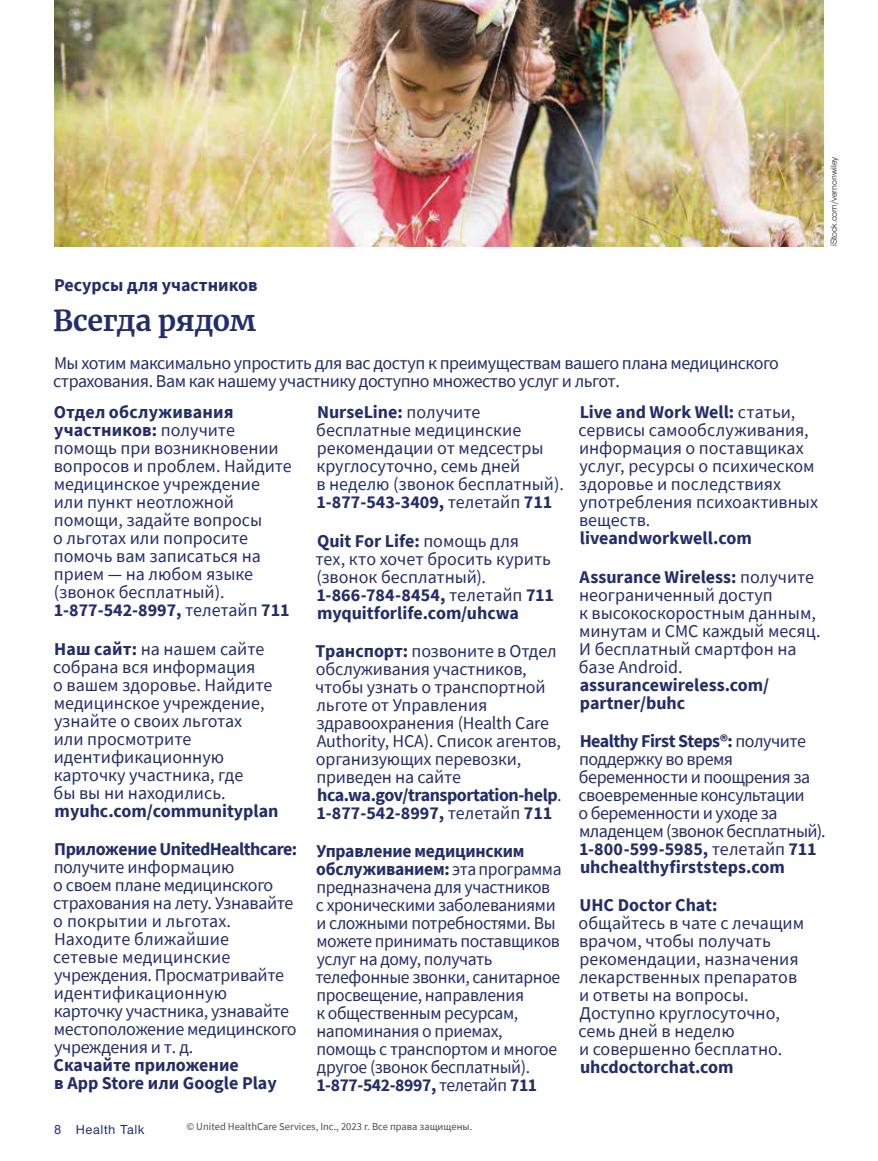
<style>
.page{position:relative;width:878px;height:1161px;background:#fff}
.page>*{position:absolute;margin:0;border:0;box-sizing:border-box;transform-origin:0 0}
.Summary_allnested_2{font:700 28.5px "Merriweather";letter-spacing:-.015em;color:#222d6a}
.Summary_allnested_2-2{font:18px/18px "Source Sans Pro";letter-spacing:-.005em;color:#222d6a}
.Summary_allnested_2-3{font:18px/18px "Source Sans Pro";letter-spacing:-.03em;color:#222d6a}
.Sans_no_indent_AMC{font:18px/18px "Source Sans Pro";letter-spacing:-.025em;color:#222d6a}
.t1{font:700 18px "Source Sans Pro";color:#222d6a}
.Folio_V_AMC{font:500 13.5px "UHC Sans";letter-spacing:.04em;color:#222d6a}
.Legal_language_AMC{font:10.5px "Source Sans Pro";color:#4a4c4b}
.Legal_language_AMC-2{font:9px "UHC Sans";color:#121212}
.s1{font-weight:700}
</style>
<div class="page">
<img style="left:54px;top:0;width:770px;height:246px">
<p class="Legal_language_AMC-2" style="left:827px;top:246px;width:91px;rotate:-90deg">iStock.com/vernonwiley</p>
<p class="t1" style="left:54px;top:273px;width:205px">Ресурсы для участников</p>
<p class="Summary_allnested_2" style="left:53px;top:301px;width:204px">Всегда рядом</p>
<p class="Sans_no_indent_AMC" style="left:53px;top:354px;width:727px">Мы хотим максимально упростить для вас доступ к преимуществам вашего плана медицинского страхования. Вам как нашему участнику доступно множество услуг и льгот.</p>
<p class="Summary_allnested_2-2" style="left:53px;top:403px;width:240px"><span class="s1">Отдел обслуживания участников:</span> получите помощь при возникновении вопросов и проблем. Найдите медицинское учреждение или пункт неотложной помощи, задайте вопросы<br>о льготах или попросите помочь вам записаться на прием — на любом языке (звонок бесплатный).<br><span class="s1">1-877-542-8997,</span> телетайп <span class="s1">711</span></p>
<p class="Summary_allnested_2-2" style="left:53px;top:640px;width:227px"><span class="s1">Наш сайт:</span> на нашем сайте собрана вся информация<br>о вашем здоровье. Найдите медицинское учреждение, узнайте о своих льготах<br>или просмотрите идентификационную карточку участника, где<br>бы вы ни находились. <span class="s1">myuhc.com/communityplan</span></p>
<p class="Summary_allnested_2-2" style="left:53px;top:840px;width:245px"><span class="s1">Приложение UnitedHealthcare: </span>получите информацию<br>о своем плане медицинского страхования на лету. Узнавайте о покрытии и льготах.<br>Находите ближайшие сетевые медицинские учреждения. Просматривайте идентификационную карточку участника, узнавайте местоположение медицинского учреждения и т. д.<br><span class="s1">Скачайте приложение<br>в App Store или Google Play</span></p>
<p class="Summary_allnested_2-2" style="left:316px;top:403px;width:249px"><span class="s1">NurseLine:</span> получите бесплатные медицинские рекомендации от медсестры круглосуточно, семь дней<br>в неделю (звонок бесплатный).<br><span class="s1">1-877-543-3409,</span> телетайп <span class="s1">711</span></p>
<p class="Summary_allnested_2-2" style="left:315px;top:532px;width:240px"><span class="s1">Quit For Life:</span> помощь для<br>тех, кто хочет бросить курить (звонок бесплатный).<br><span class="s1">1-866-784-8454,</span> телетайп <span class="s1">711 myquitforlife.com/uhcwa</span></p>
<p class="Summary_allnested_2-2" style="left:315px;top:642px;width:248px"><span class="s1">Транспорт:</span> позвоните в Отдел обслуживания участников, чтобы узнать о транспортной льготе от Управления здравоохранения (Health Care<br>Authority, HCA). Список агентов, организующих перевозки, приведен на сайте <span class="s1">hca.wa.gov/transportation-help</span>.<br><span class="s1">1-877-542-8997,</span> телетайп <span class="s1">711</span></p>
<p class="Summary_allnested_2-2" style="left:315px;top:842px;width:248px"><span class="s1">Управление медицинским обслуживанием:</span> этапрограмма предназначена для участников с хроническими заболеваниями и сложными потребностями. Вы можете принимать поставщиков услуг на дому, получать телефонные звонки, санитарное просвещение, направления<br>к общественным ресурсам, напоминания о приемах, помощь с транспортом и многое другое (звонок бесплатный).<br><span class="s1">1-877-542-8997,</span> телетайп <span class="s1">711</span></p>
<p class="Summary_allnested_2-2" style="left:578px;top:403px;width:241px"><span class="s1">Live and Work Well:</span> статьи, сервисы самообслуживания, информация о поставщиках услуг, ресурсы о психическом здоровье и последствиях употребления психоактивных веществ. <span class="s1">liveandworkwell.com</span></p>
<p class="Summary_allnested_2-2" style="left:579px;top:568px;width:243px"><span class="s1">Assurance Wireless:</span> получите неограниченный доступ<br>к высокоскоростным данным, минутам и СМС каждый месяц.<br>И бесплатный смартфон на базе Android. <span class="s1">assurancewireless.com/ partner/buhc</span></p>
<p class="Summary_allnested_2-3" style="left:578px;top:732px;width:248px"><span class="s1">Healthy First Steps®:</span> получите поддержку во время беременности и поощрения за своевременные консультации<br>о беременности и уходе за младенцем (звонок бесплатный).<br><span class="s1">1-800-599-5985,</span> телетайп <span class="s1">711 uhchealthyfirststeps.com</span></p>
<p class="Summary_allnested_2-2" style="left:578px;top:896px;width:227px"><span class="s1">UHC Doctor Chat: </span>общайтесь в чате с лечащим врачом, чтобы получать рекомендации, назначения лекарственных препаратов и ответы на вопросы.<br>Доступно круглосуточно, семь дней в неделю<br>и совершенно бесплатно. <span class="s1">uhcdoctorchat.com</span></p>
<p class="Folio_V_AMC" style="left:54px;top:1120px;width:92px">8 Health Talk</p>
<p class="Legal_language_AMC" style="left:186px;top:1119px;width:287px">© United HealthCare Services, Inc., 2023 г. Все права защищены.</p>
</div>
